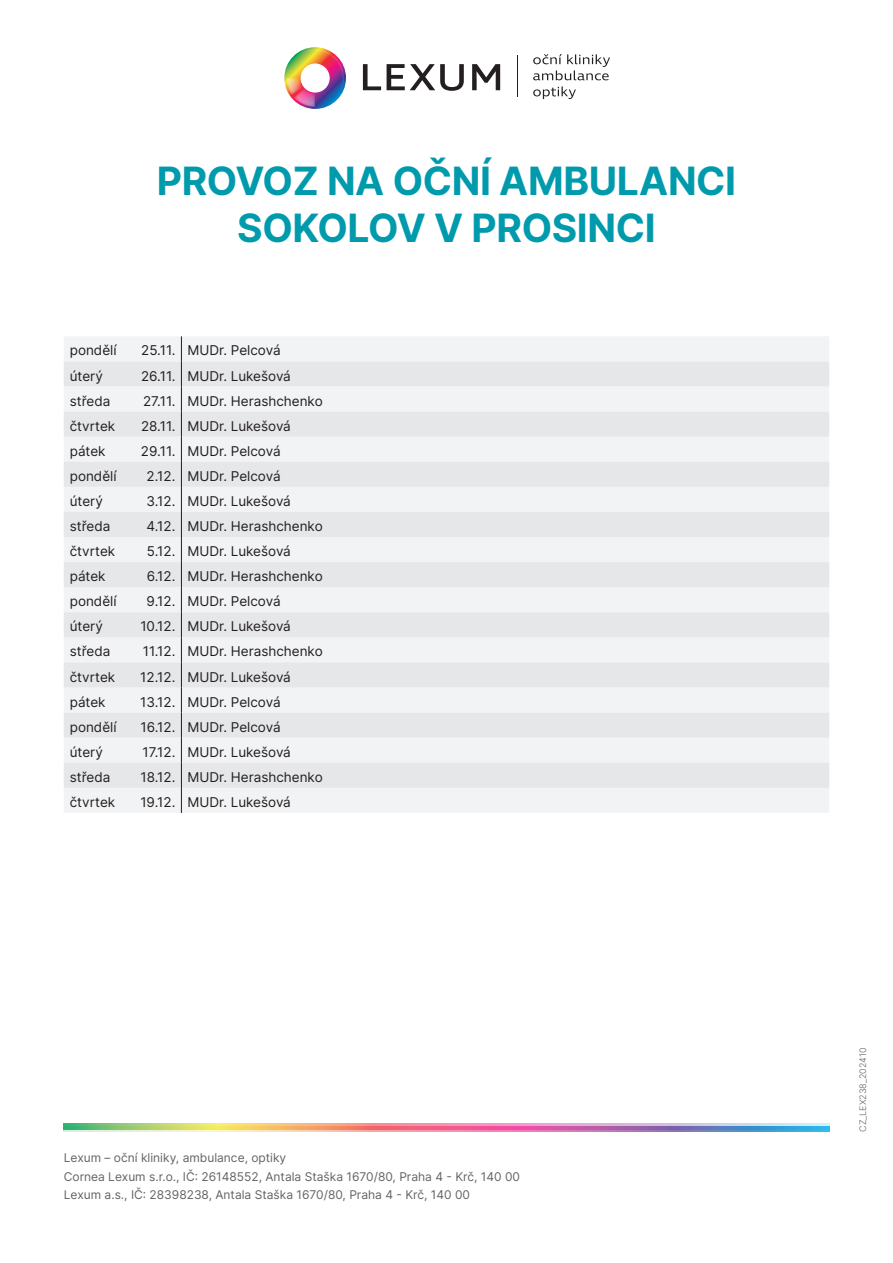
<style>
.page{position:relative;width:893px;height:1263px;background:#fff}
.page>*{position:absolute;margin:0;border:0;box-sizing:border-box;transform-origin:0 0}
.t1{font:700 39px/46.8px "Inter";letter-spacing:-.01em;color:#009aad;text-align:center}
.t2{font:13.5px "Inter";color:#231f20}
.t3{font:12px/18.6px "Inter";color:#636366}
.t4{font:300 9px "Inter";color:#636366}
</style>
<div class="page">
<svg style="left:64px;top:1123px;width:765px;height:3px;background:#d8bcaf"></svg>
<svg style="left:64px;top:1126px;width:765px;height:6px;background:#ba979f"></svg>
<img style="left:284px;top:47px;width:62px;height:62px">
<svg style="left:363px;top:64px;width:137px;height:27px"></svg>
<hr style="left:517px;top:55px;width:1px;height:42px;background:#231f20">
<svg style="left:533px;top:54px;width:77px;height:26px"></svg>
<svg style="left:533px;top:87px;width:43px;height:12px"></svg>
<div style="left:64px;top:336px;width:765px;height:477px;background:#f2f3f4"></div>
<svg style="left:64px;top:361px;width:765px;height:427px;fill:#e6e7e9"></svg>
<svg style="left:181px;top:336px;width:1px;height:477px"></svg>
<p class="t1" style="left:157px;top:156px;width:581px">PROVOZ NA OČNÍ AMBULANCI<br>SOKOLOV V PROSINCI</p>
<p class="t2" style="left:70px;top:341px;width:48px">pondělí</p>
<p class="t2" style="left:141px;top:341px;width:36px">25.11.</p>
<p class="t2" style="left:187px;top:341px;width:95px">MUDr. Pelcová</p>
<p class="t2" style="left:70px;top:366px;width:35px">úterý</p>
<p class="t2" style="left:141px;top:366px;width:36px">26.11.</p>
<p class="t2" style="left:187px;top:366px;width:105px">MUDr. Lukešová</p>
<p class="t2" style="left:70px;top:391px;width:42px">středa</p>
<p class="t2" style="left:143px;top:391px;width:34px">27.11.</p>
<p class="t2" style="left:187px;top:391px;width:137px">MUDr. Herashchenko</p>
<p class="t2" style="left:70px;top:416px;width:47px">čtvrtek</p>
<p class="t2" style="left:141px;top:416px;width:36px">28.11.</p>
<p class="t2" style="left:187px;top:416px;width:105px">MUDr. Lukešová</p>
<p class="t2" style="left:70px;top:441px;width:37px">pátek</p>
<p class="t2" style="left:141px;top:441px;width:36px">29.11.</p>
<p class="t2" style="left:187px;top:441px;width:95px">MUDr. Pelcová</p>
<p class="t2" style="left:70px;top:466px;width:48px">pondělí</p>
<p class="t2" style="left:147px;top:466px;width:30px">2.12.</p>
<p class="t2" style="left:187px;top:466px;width:95px">MUDr. Pelcová</p>
<p class="t2" style="left:70px;top:491px;width:35px">úterý</p>
<p class="t2" style="left:146px;top:491px;width:30px">3.12.</p>
<p class="t2" style="left:187px;top:491px;width:105px">MUDr. Lukešová</p>
<p class="t2" style="left:70px;top:516px;width:42px">středa</p>
<p class="t2" style="left:147px;top:516px;width:30px">4.12.</p>
<p class="t2" style="left:187px;top:516px;width:137px">MUDr. Herashchenko</p>
<p class="t2" style="left:70px;top:541px;width:47px">čtvrtek</p>
<p class="t2" style="left:147px;top:541px;width:30px">5.12.</p>
<p class="t2" style="left:187px;top:541px;width:105px">MUDr. Lukešová</p>
<p class="t2" style="left:70px;top:566px;width:37px">pátek</p>
<p class="t2" style="left:147px;top:566px;width:30px">6.12.</p>
<p class="t2" style="left:187px;top:566px;width:137px">MUDr. Herashchenko</p>
<p class="t2" style="left:70px;top:591px;width:48px">pondělí</p>
<p class="t2" style="left:147px;top:591px;width:30px">9.12.</p>
<p class="t2" style="left:187px;top:591px;width:95px">MUDr. Pelcová</p>
<p class="t2" style="left:70px;top:617px;width:35px">úterý</p>
<p class="t2" style="left:140px;top:617px;width:37px">10.12.</p>
<p class="t2" style="left:187px;top:617px;width:105px">MUDr. Lukešová</p>
<p class="t2" style="left:70px;top:642px;width:42px">středa</p>
<p class="t2" style="left:143px;top:642px;width:34px">11.12.</p>
<p class="t2" style="left:187px;top:642px;width:137px">MUDr. Herashchenko</p>
<p class="t2" style="left:70px;top:667px;width:47px">čtvrtek</p>
<p class="t2" style="left:140px;top:667px;width:37px">12.12.</p>
<p class="t2" style="left:187px;top:667px;width:105px">MUDr. Lukešová</p>
<p class="t2" style="left:70px;top:692px;width:37px">pátek</p>
<p class="t2" style="left:140px;top:692px;width:37px">13.12.</p>
<p class="t2" style="left:187px;top:692px;width:95px">MUDr. Pelcová</p>
<p class="t2" style="left:70px;top:717px;width:48px">pondělí</p>
<p class="t2" style="left:140px;top:717px;width:36px">16.12.</p>
<p class="t2" style="left:187px;top:717px;width:95px">MUDr. Pelcová</p>
<p class="t2" style="left:70px;top:742px;width:35px">úterý</p>
<p class="t2" style="left:142px;top:742px;width:34px">17.12.</p>
<p class="t2" style="left:187px;top:742px;width:105px">MUDr. Lukešová</p>
<p class="t2" style="left:70px;top:767px;width:42px">středa</p>
<p class="t2" style="left:140px;top:767px;width:36px">18.12.</p>
<p class="t2" style="left:187px;top:767px;width:137px">MUDr. Herashchenko</p>
<p class="t2" style="left:70px;top:792px;width:47px">čtvrtek</p>
<p class="t2" style="left:140px;top:792px;width:37px">19.12.</p>
<p class="t2" style="left:187px;top:792px;width:105px">MUDr. Lukešová</p>
<p class="t3" style="left:64px;top:1148px;width:458px">Lexum – oční kliniky, ambulance, optiky<br>Cornea Lexum s.r.o., IČ: 26148552, Antala Staška 1670/80, Praha 4 - Krč, 140 00<br>Lexum a.s., IČ: 28398238, Antala Staška 1670/80, Praha 4 - Krč, 140 00</p>
<p class="t4" style="left:856px;top:1132px;width:86px;rotate:-90deg">CZ_LEX238_202410</p>
</div>
